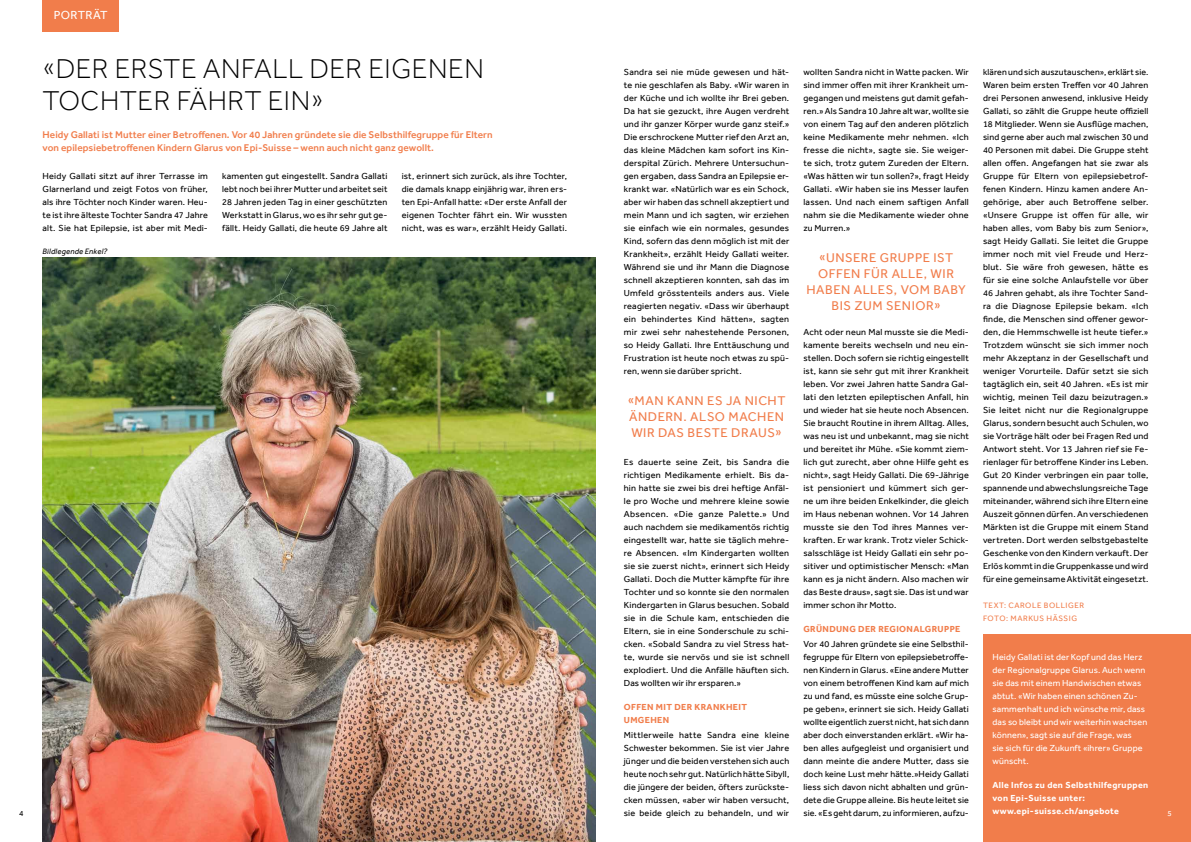
<style>
.page{position:relative;width:1191px;height:842px;background:#fff}
.page>*{position:absolute;margin:0;border:0;box-sizing:border-box;transform-origin:0 0}
.t1{font:300 28px/32px "Effra";letter-spacing:.02em;color:#000}
.t2{font:13px/16px "Effra";letter-spacing:.04em;color:#f17d4b;text-align:justify}
.t3{font:12px "Effra";letter-spacing:.02em;color:#fff}
.t4{font:500 10px/13px "Effra";letter-spacing:.01em;color:#f17d4b}
.t5{font:9px/13px "Effra";letter-spacing:.02em;color:#000;text-align:justify}
.t6{font:9px/13px "Effra";letter-spacing:.015em;color:#fff}
.t7{font:700 9px/13px "Effra";letter-spacing:.04em;color:#fff}
.t8{font:700 9px/13px "Effra";letter-spacing:.04em;color:#f17d4b}
.t9{font:8px/13px "Effra";letter-spacing:.065em;color:#f17d4b}
.t10{font:italic 8px "Effra";letter-spacing:.025em;color:#000}
.t11{font:8px "Effra";color:#000}
.t12{font:8px "Effra";color:#fff}
</style>
<div class="page">
<div style="left:43px;top:0;width:76px;height:31px;background:#f17d4b"></div>
<div style="left:983px;top:634px;width:208px;height:208px;background:#f17d4b"></div>
<img style="left:43px;top:257px;width:552px;height:585px">
<h3 class="t3" style="left:54px;top:8px;width:55px">PORTRÄT</h3>
<h1 class="t1" style="left:43px;top:53px;width:443px">«DER ERSTE ANFALL DER EIGENEN<br>TOCHTER FÄHRT EIN»</h1>
<p class="t4" style="left:43px;top:128px;width:452px">Heidy Gallati ist Mutter einer Betroffenen. Vor 40 Jahren gründete sie die Selbsthilfegruppe für Eltern von epilepsiebetroffenen Kindern Glarus von Epi-Suisse – wenn auch nicht ganz gewollt.</p>
<p class="t5" style="left:43px;top:169px;width:167px">Heidy Gallati sitzt auf ihrer Terrasse im Glarnerland und zeigt Fotos von früher, als ihre Töchter noch Kinder waren. Heu&shy;te ist ihre älteste Tochter Sandra 47 Jahre alt. Sie hat Epilepsie, ist aber mit Medi-</p>
<p class="t5" style="left:222px;top:169px;width:167px">kamenten gut eingestellt. Sandra Gallati lebt noch bei ihrer Mutter und arbeitet seit 28 Jahren jeden Tag in einer geschützten Werkstatt in Glarus, wo es ihr sehr gut ge&shy;fällt. Heidy Gallati, die heute 69 Jahre alt</p>
<p class="t5" style="left:402px;top:169px;width:167px">ist, erinnert sich zurück, als ihre Tochter, die damals knapp einjährig war, ihren ers&shy;ten Epi-Anfall hatte: «Der erste Anfall der eigenen Tochter fährt ein. Wir wussten nicht, was es war», erzählt Heidy Gallati.</p>
<p class="t10" style="left:43px;top:246px;width:66px">Bildlegende Enkel?</p>
<p class="t11" style="left:19px;top:809px;width:6px">4</p>
<p class="t5" style="left:624px;top:65px;width:167px">Sandra sei nie müde gewesen und hät&shy;te nie geschlafen als Baby. «Wir waren in der Küche und ich wollte ihr Brei geben.<br>Da hat sie gezuckt, ihre Augen verdreht und ihr ganzer Körper wurde ganz steif.» Die erschrockene Mutter rief den Arzt an, das kleine Mädchen kam sofort ins Kin&shy;derspital Zürich. Mehrere Untersuchun&shy;gen ergaben, dass Sandra an Epilepsie er&shy;krankt war. «Natürlich war es ein Schock, aber wir haben das schnell akzeptiert und mein Mann und ich sagten, wir erziehen sie einfach wie ein normales, gesundes Kind, sofern das denn möglich ist mit der Krankheit», erzählt Heidy Gallati weiter.<br>Während sie und ihr Mann die Diagnose schnell akzeptieren konnten, sah das im Umfeld grösstenteils anders aus. Viele reagierten negativ. «Dass wir überhaupt ein behindertes Kind hätten», sagten mir zwei sehr nahestehende Personen, so Heidy Gallati. Ihre Enttäuschung und Frustration ist heute noch etwas zu spü&shy;ren, wenn sie darüber spricht.</p>
<h2 class="t2" style="left:627px;top:393px;width:159px">«MAN KANN ES JA NICHT ÄNDERN. ALSO MACHEN WIR DAS BESTE DRAUS»</h2>
<p class="t5" style="left:624px;top:455px;width:167px">Es dauerte seine Zeit, bis Sandra die richtigen Medikamente erhielt. Bis da&shy;hin hatte sie zwei bis drei heftige Anfäl&shy;le pro Woche und mehrere kleine sowie Absencen. «Die ganze Palette.» Und auch nachdem sie medikamentös richtig eingestellt war, hatte sie täglich mehre&shy;re Absencen. «Im Kindergarten wollten sie sie zuerst nicht», erinnert sich Heidy Gallati. Doch die Mutter kämpfte für ihre Tochter und so konnte sie den normalen Kindergarten in Glarus besuchen. Sobald sie in die Schule kam, entschieden die Eltern, sie in eine Sonderschule zu schi&shy;cken. «Sobald Sandra zu viel Stress hat&shy;te, wurde sie nervös und sie ist schnell explodiert. Und die Anfälle häuften sich.<br>Das wollten wir ihr ersparen.»</p>
<p class="t8" style="left:624px;top:700px;width:125px">OFFEN MIT DER KRANKHEIT<br>UMGEHEN</p>
<p class="t5" style="left:624px;top:728px;width:167px">Mittlerweile hatte Sandra eine kleine Schwester bekommen. Sie ist vier Jahre jünger und die beiden verstehen sich auch heute noch sehr gut. Natürlich hätte Sibyll, die jüngere der beiden, öfters zurückste&shy;cken müssen, «aber wir haben versucht, sie beide gleich zu behandeln, und wir</p>
<p class="t5" style="left:803px;top:65px;width:167px">wollten Sandra nicht in Watte packen. Wir sind immer offen mit ihrer Krankheit um&shy;gegangen und meistens gut damit gefah&shy;ren.» Als Sandra 10 Jahre alt war, wollte sie von einem Tag auf den anderen plötzlich keine Medikamente mehr nehmen. «Ich fresse die nicht», sagte sie. Sie weiger&shy;te sich, trotz gutem Zureden der Eltern. «Was hätten wir tun sollen?», fragt Heidy Gallati. «Wir haben sie ins Messer laufen lassen. Und nach einem saftigen Anfall nahm sie die Medikamente wieder ohne zu Murren.»</p>
<h2 class="t2" style="left:806px;top:250px;width:161px;text-align:center">«UNSERE GRUPPE IST<br>OFFEN FÜR ALLE, WIR<br>HABEN ALLES, VOM BABY<br>BIS ZUM SENIOR»</h2>
<p class="t5" style="left:803px;top:325px;width:167px">Acht oder neun Mal musste sie die Medi&shy;kamente bereits wechseln und neu ein&shy;stellen. Doch sofern sie richtig eingestellt ist, kann sie sehr gut mit ihrer Krankheit leben. Vor zwei Jahren hatte Sandra Gal&shy;lati den letzten epileptischen Anfall, hin und wieder hat sie heute noch Absencen.<br>Sie braucht Routine in ihrem Alltag. Alles, was neu ist und unbekannt, mag sie nicht und bereitet ihr Mühe. «Sie kommt ziem&shy;lich gut zurecht, aber ohne Hilfe geht es nicht», sagt Heidy Gallati. Die 69-Jährige ist pensioniert und kümmert sich ger&shy;ne um ihre beiden Enkelkinder, die gleich im Haus nebenan wohnen. Vor 14 Jahren musste sie den Tod ihres Mannes ver&shy;kraften. Er war krank. Trotz vieler Schick&shy;salsschläge ist Heidy Gallati ein sehr po&shy;sitiver und optimistischer Mensch: «Man kann es ja nicht ändern. Also machen wir das Beste draus», sagt sie. Das ist und war immer schon ihr Motto.</p>
<p class="t8" style="left:803px;top:622px;width:158px">GRÜNDUNG DER REGIONALGRUPPE</p>
<p class="t5" style="left:803px;top:637px;width:167px">Vor 40 Jahren gründete sie eine Selbsthil&shy;fegruppe für Eltern von epilepsiebetroffe&shy;nen Kindern in Glarus. «Eine andere Mutter von einem betroffenen Kind kam auf mich zu und fand, es müsste eine solche Grup&shy;pe geben», erinnert sie sich. Heidy Gallati wollte eigentlich zuerst nicht, hat sich dann aber doch einverstanden erklärt. «Wir ha&shy;ben alles aufgegleist und organisiert und dann meinte die andere Mutter, dass sie doch keine Lust mehr hätte.»Heidy Gallati liess sich davon nicht abhalten und grün&shy;dete die Gruppe alleine. Bis heute leitet sie sie. «Es geht darum, zu informieren, aufzu-</p>
<p class="t5" style="left:983px;top:65px;width:167px">klären und sich auszutauschen», erklärt sie.<br>Waren beim ersten Treffen vor 40 Jahren drei Personen anwesend, inklusive Heidy Gallati, so zählt die Gruppe heute offiziell 18 Mitglieder. Wenn sie Ausflüge machen, sind gerne aber auch mal zwischen 30 und 40 Personen mit dabei. Die Gruppe steht allen offen. Angefangen hat sie zwar als Gruppe für Eltern von epilepsiebetrof&shy;fenen Kindern. Hinzu kamen andere An&shy;gehörige, aber auch Betroffene selber. «Unsere Gruppe ist offen für alle, wir haben alles, vom Baby bis zum Senior», sagt Heidy Gallati. Sie leitet die Gruppe immer noch mit viel Freude und Herz&shy;blut. Sie wäre froh gewesen, hätte es für sie eine solche Anlaufstelle vor über 46 Jahren gehabt, als ihre Tochter Sand&shy;ra die Diagnose Epilepsie bekam. «Ich finde, die Menschen sind offener gewor&shy;den, die Hemmschwelle ist heute tiefer.» Trotzdem wünscht sie sich immer noch mehr Akzeptanz in der Gesellschaft und weniger Vorurteile. Dafür setzt sie sich tagtäglich ein, seit 40 Jahren. «Es ist mir wichtig, meinen Teil dazu beizutragen.» Sie leitet nicht nur die Regionalgruppe Glarus, sondern besucht auch Schulen, wo sie Vorträge hält oder bei Fragen Red und Antwort steht. Vor 13 Jahren rief sie Fe&shy;rienlager für betroffene Kinder ins Leben.<br>Gut 20 Kinder verbringen ein paar tolle, spannende und abwechslungsreiche Tage miteinander, während sich ihre Eltern eine Auszeit gönnen dürfen. An verschiedenen Märkten ist die Gruppe mit einem Stand vertreten. Dort werden selbstgebastelte Geschenke von den Kindern verkauft. Der Erlös kommt in die Gruppenkasse und wird für eine gemeinsame Aktivität eingesetzt.</p>
<p class="t9" style="left:983px;top:599px;width:103px">TEXT: CAROLE BOLLIGER<br>FOTO: MARKUS HÄSSIG</p>
<p class="t6" style="left:992px;top:650px;width:156px">Heidy Gallati ist der Kopf und das Herz der Regionalgruppe Glarus. Auch wenn sie das mit einem Handwischen etwas abtut. «Wir haben einen schönen Zu&shy;sammenhalt und ich wünsche mir, dass das so bleibt und wir weiterhin wachsen können», sagt sie auf die Frage, was<br>sie sich für die Zukunft «ihrer» Gruppe wünscht.</p>
<p class="t7" style="left:992px;top:778px;width:157px">Alle Infos zu den Selbsthilfegruppen von Epi-Suisse unter: www.epi-suisse.ch/angebote</p>
<p class="t12" style="left:1167px;top:809px;width:6px">5</p>
</div>
